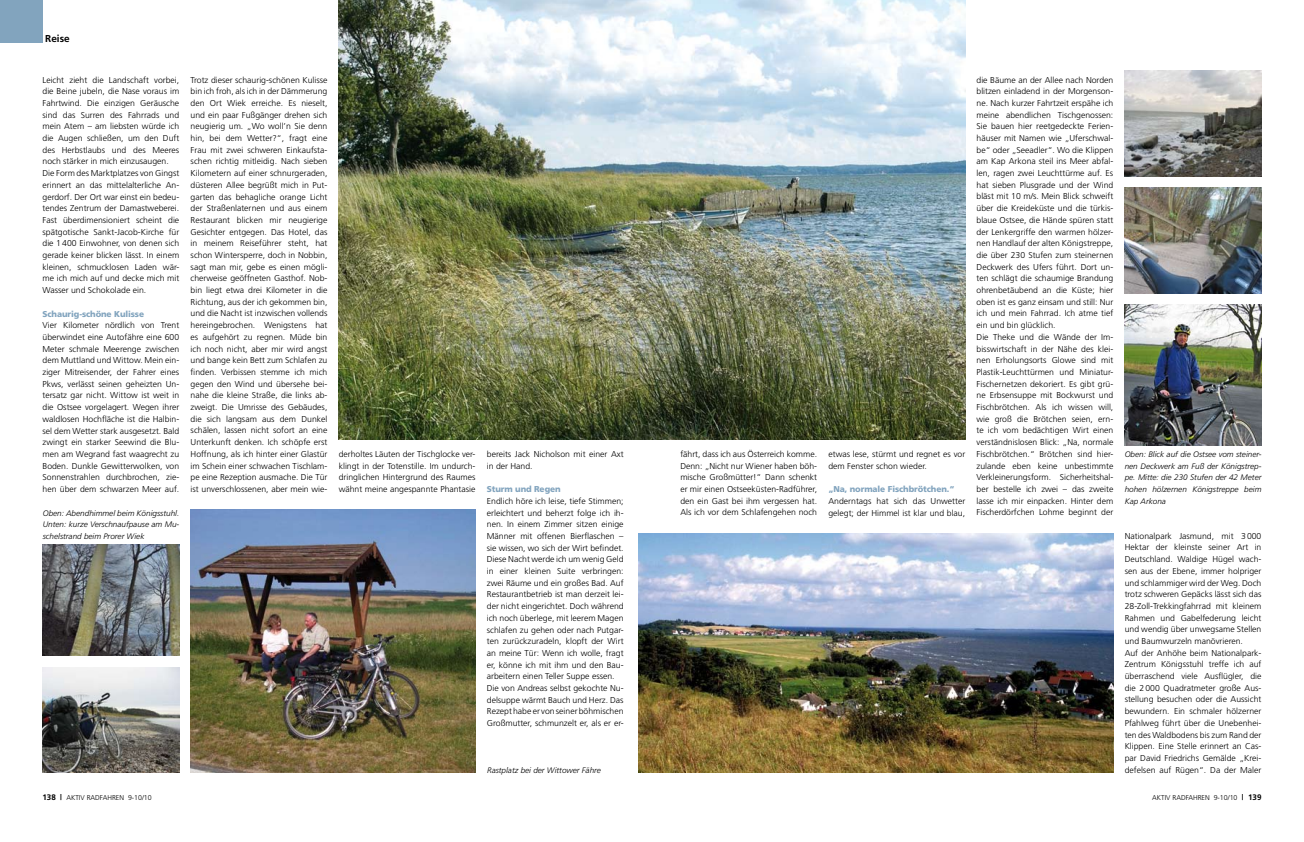
<style>
.page{position:relative;width:1304px;height:842px;background:#fff}
.page>*{position:absolute;margin:0;border:0;box-sizing:border-box;transform-origin:0 0}
.t1{font:700 10px "Frutiger";color:#000}
.t2{font:300 8.5px/11.7px "Frutiger";color:#000}
.t3{font:900 8.5px "Frutiger";letter-spacing:-.01em;color:#82a4be}
.t4{font:italic 300 8px/11.7px "Frutiger";color:#000;text-align:justify}
.t5{font:300 7px "Frutiger";color:#000}
.s1{font-weight:700;font-size:8px}
</style>
<div class="page">
<div style="left:0;top:0;width:43px;height:43px;background:#82a4be"></div>
<img style="left:43px;top:668px;width:136px;height:105px">
<img style="left:43px;top:545px;width:136px;height:111px">
<img style="left:1125px;top:188px;width:136px;height:105px">
<img style="left:1125px;top:71px;width:136px;height:105px">
<img style="left:1125px;top:305px;width:136px;height:140px">
<img style="left:339px;top:0;width:626px;height:439px">
<img style="left:191px;top:509px;width:285px;height:264px">
<img style="left:638px;top:534px;width:475px;height:239px">
<p class="t1" style="left:45px;top:33px;width:26px">Reise</p>
<p class="t2" style="left:43px;top:74px;width:138px">Leicht zieht die Landschaft vorbei, die Beine jubeln, die Nase voraus im Fahrtwind. Die einzigen Geräusche sind das Surren des Fahrrads und mein Atem – am liebsten würde ich die Augen schließen, um den Duft des Herbstlaubs und des Meeres noch stärker in mich einzusaugen.<br>Die Form des Marktplatzes von Gingst erinnert an das mittelalterliche An&shy;gerdorf. Der Ort war einst ein bedeu&shy;tendes Zentrum der Damastweberei.<br>Fast überdimensioniert scheint die spätgotische Sankt-Jacob-Kirche für die 1400 Einwohner, von denen sich gerade keiner blicken lässt. In einem kleinen, schmucklosen Laden wär&shy;me ich mich auf und decke mich mit Wasser und Schokolade ein.</p>
<p class="t3" style="left:43px;top:308px;width:103px">Schaurig-schöne Kulisse</p>
<p class="t2" style="left:43px;top:319px;width:138px;text-align:justify">Vier Kilometer nördlich von Trent überwindet eine Autofähre eine 600<br>Meter schmale Meerenge zwischen dem Muttland und Wittow. Mein ein&shy;ziger Mitreisender, der Fahrer eines Pkws, verlässt seinen geheizten Un&shy;tersatz gar nicht. Wittow ist weit in die Ostsee vorgelagert. Wegen ihrer waldlosen Hochfläche ist die Halbin&shy;sel dem Wetter stark ausgesetzt. Bald zwingt ein starker Seewind die Blu&shy;men am Wegrand fast waagrecht zu Boden. Dunkle Gewitterwolken, von Sonnenstrahlen durchbrochen, zie&shy;hen über dem schwarzen Meer auf.</p>
<p class="t4" style="left:43px;top:507px;width:138px">Oben: Abendhimmel beim Königsstuhl.<br>Unten: kurze Verschnaufpause am Mu&shy;schelstrand beim Prorer Wiek</p>
<p class="t2" style="left:191px;top:74px;width:138px;text-align:justify">Trotz dieser schaurig-schönen Kulisse bin ich froh, als ich in der Dämmerung den Ort Wiek erreiche. Es nieselt, und ein paar Fußgänger drehen sich neugierig um. „Wo woll’n Sie denn hin, bei dem Wetter?“, fragt eine Frau mit zwei schweren Einkaufsta&shy;schen richtig mitleidig. Nach sieben Kilometern auf einer schnurgeraden, düsteren Allee begrüßt mich in Put&shy;garten das behagliche orange Licht der Straßenlaternen und aus einem Restaurant blicken mir neugierige Gesichter entgegen. Das Hotel, das in meinem Reiseführer steht, hat schon Wintersperre, doch in Nobbin, sagt man mir, gebe es einen mögli&shy;cherweise geöffneten Gasthof. Nob&shy;bin liegt etwa drei Kilometer in die Richtung, aus der ich gekommen bin, und die Nacht ist inzwischen vollends hereingebrochen. Wenigstens hat es aufgehört zu regnen. Müde bin ich noch nicht, aber mir wird angst und bange kein Bett zum Schlafen zu finden. Verbissen stemme ich mich gegen den Wind und übersehe bei&shy;nahe die kleine Straße, die links ab&shy;zweigt. Die Umrisse des Gebäudes, die sich langsam aus dem Dunkel schälen, lassen nicht sofort an eine Unterkunft denken. Ich schöpfe erst Hoffnung, als ich hinter einer Glastür im Schein einer schwachen Tischlam&shy;pe eine Rezeption ausmache. Die Tür ist unverschlossenen, aber mein wie-</p>
<p class="t2" style="left:339px;top:448px;width:138px;text-align:justify">derholtes Läuten der Tischglocke ver&shy;klingt in der Totenstille. Im undurch&shy;dringlichen H intergrund des Raumes wähnt meine angespannte Phantasie</p>
<p class="t2" style="left:487px;top:448px;width:138px">bereits Jack Nicholson mit einer Axt in der Hand.</p>
<p class="t3" style="left:487px;top:484px;width:75px">Sturm und Regen</p>
<p class="t2" style="left:487px;top:495px;width:138px">Endlich höre ich leise, tiefe Stimmen; erleichtert und beherzt folge ich ih&shy;nen. In einem Zimmer sitzen einige Männer mit offenen Bierflaschen – sie wissen, wo sich der Wirt befindet.<br>Diese Nacht werde ich um wenig Geld in einer kleinen Suite verbringen: zwei Räume und ein großes Bad. Auf Restaurantbetrieb ist man derzeit lei&shy;der nicht eingerichtet. Doch während ich noch überlege, mit leerem Magen schlafen zu gehen oder nach Putgar&shy;ten zurückzuradeln, klopft der Wirt an meine Tür: Wenn ich wolle, fragt er, könne ich mit ihm und den Bau&shy;arbeitern einen Teller Suppe essen.<br>Die von Andreas selbst gekochte Nu&shy;delsuppe wärmt Bauch und Herz. Das Rezept habe er von seiner böhmischen Großmutter, schmunzelt er, als er er-</p>
<p class="t4" style="left:487px;top:764px;width:115px">Rastplatz bei der Wittower Fähre</p>
<p class="t2" style="left:680px;top:448px;width:138px;text-align:justify">fährt, dass ich aus Österreich komme.<br>Denn: „Nicht nur Wiener haben böh&shy;mische Großmütter!“ Dann schenkt er mir einen Ostseeküsten-Radführer, den ein Gast bei ihm vergessen hat.<br>Als ich vor dem Schlafengehen noch</p>
<p class="t2" style="left:828px;top:448px;width:138px">etwas lese, stürmt und regnet es vor dem Fenster schon wieder.</p>
<p class="t3" style="left:828px;top:484px;width:127px">„Na, normale Fischbrötchen.“</p>
<p class="t2" style="left:828px;top:495px;width:138px">Anderntags hat sich das Unwetter gelegt; der H immel ist klar und blau,</p>
<p class="t2" style="left:977px;top:74px;width:138px">die Bäume an der Allee nach Norden blitzen einladend in der Morgenson&shy;ne. Nach kurzer Fahrtzeit erspähe ich meine abendlichen Tischgenossen:<br>Sie bauen hier reetgedeckte Ferien&shy;häuser mit Namen wie „Uferschwal&shy;be“ oder „Seeadler“. Wo die Klippen am Kap Arkona steil ins Meer abfal&shy;len, ragen zwei Leuchttürme auf. Es hat sieben Plusgrade und der Wind bläst mit 10 m/s. Mein Blick schweift über die Kreideküste und die türkis&shy;blaue Ostsee, die Hände spüren statt der Lenkergriffe den warmen hölzer&shy;nen Handlauf der alten Königstreppe, die über 230 Stufen zum steinernen Deckwerk des Ufers führt. Dort un&shy;ten schlägt die schaumige Brandung ohrenbetäubend an die Küste; hier oben ist es ganz einsam und still: Nur ich und mein Fahrrad. Ich atme tief ein und bin glücklich.<br>Die Theke und die Wände der Im&shy;bisswirtschaft in der Nähe des klei&shy;nen Erholungsorts Glowe sind mit Plastik-Leuchttürmen und Miniatur-Fischernetzen dekoriert. Es gibt grü&shy;ne Erbsensuppe mit Bockwurst und Fischbrötchen. Als ich wissen will, wie groß die Brötchen seien, ern&shy;te ich vom bedächtigen Wirt einen verständnislosen Blick: „Na, normale Fischbrötchen.“ Brötchen sind hier&shy;zulande eben keine unbestimmte Verkleinerungsform. Sicherheitshal&shy;ber bestelle ich zwei – das zweite lasse ich mir einpacken. H inter dem Fischerdörfchen Lohme beginnt der</p>
<p class="t4" style="left:1125px;top:448px;width:138px">Oben: Blick auf die Ostsee vom steiner&shy;nen Deckwerk am Fuß der Königstrep&shy;pe. Mitte: die 230 Stufen der 42 Meter hohen hölzernen Königstreppe beim Kap Arkona</p>
<p class="t2" style="left:1125px;top:530px;width:138px">Nationalpark Jasmund, mit 3000<br>Hektar der kleinste seiner Art in Deutschland. Waldige H ügel wach&shy;sen aus der Ebene, immer holpriger und schlammiger wird der Weg. Doch trotz schweren Gepäcks lässt sich das 28-Zoll-Trekkingfahrrad mit kleinem Rahmen und Gabelfederung leicht und wendig über unwegsame Stellen und Baumwurzeln manövrieren.<br>Auf der Anhöhe beim Nationalpark-Zentrum Königsstuhl treffe ich auf überraschend viele Ausflügler, die die 2000 Quadratmeter große Aus&shy;stellung besuchen oder die Aussicht bewundern. Ein schmaler hölzerner Pfahlweg führt über die Unebenhei&shy;ten des Waldbodens bis zum Rand der Klippen. Eine Stelle erinnert an Cas&shy;par David Friedrichs Gemälde „Krei&shy;defelsen auf Rügen“. Da der Maler</p>
<p class="t5" style="left:43px;top:794px;width:111px"><span class="s1">138 |</span> Aktiv Radfahren 9-10/10</p>
<p class="t5" style="left:1152px;top:794px;width:111px">Aktiv Radfahren 9-10/10 <span class="s1">| 139</span></p>
</div>
